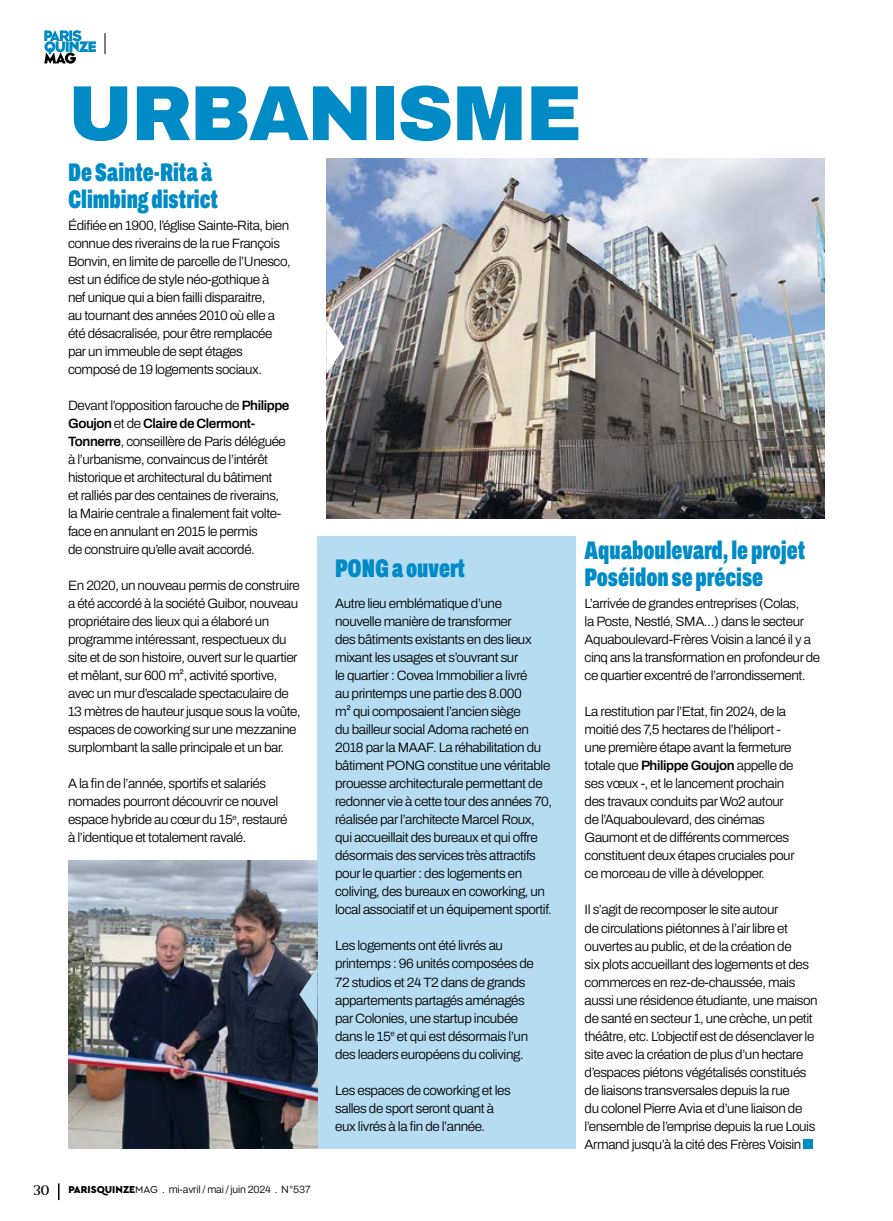
<style>
.page{position:relative;width:893px;height:1221px;background:#fff}
.page>*{position:absolute;margin:0;border:0;box-sizing:border-box;transform-origin:0 0}
.t1{font:900 78px "Archivo";letter-spacing:-.025em;color:#008bc7}
.t2{font:900 extra-condensed 25.5px/27px "Archivo";color:#008bc7}
.t3{font:300 13.5px/18px "Archivo";letter-spacing:-.03em;color:#000}
.t4{font:13.5px "Larken";color:#000}
.t5{font:300 10.5px "Archivo";letter-spacing:-.02em;color:#000}
.s1{font-weight:600}
.s2{font-family:"Cera PRO";font-weight:900}
.s3{font-family:"Cera PRO";font-weight:400}
</style>
<div class="page">
<svg style="left:105px;top:33px;width:1px;height:21px"></svg>
<svg style="left:58px;top:1183px;width:2px;height:16px"></svg>
<div style="left:317px;top:536px;width:259px;height:612px;background:#b6dcf1"></div>
<img style="left:68px;top:860px;width:249px;height:288px">
<img style="left:327px;top:158px;width:498px;height:360px">
<div style="left:803px;top:1138px;width:10px;height:10px;background:#008bc7"></div>
<svg style="left:326px;top:320px;width:18px;height:54px"></svg>
<svg style="left:299px;top:967px;width:18px;height:54px"></svg>
<svg style="left:44px;top:30px;width:52px;height:34px"></svg>
<h1 class="t1" style="left:68px;top:55px;width:515px">URBANISME</h1>
<h2 class="t2" style="left:68px;top:158px;width:152px">De Sainte-Rita à<br>Climbing district</h2>
<p class="t3" style="left:68px;top:216px;width:224px">Édifiée en 1900, l’église Sainte-Rita, bien connue des riverains de la rue François Bonvin, en limite de parcelle de l’Unesco, est un édifice de style néo-gothique à<br>nef unique qui a bien failli disparaitre,<br>au tournant des années 2010 où elle a été désacralisée, pour être remplacée par un immeuble de sept étages composé de 19 logements sociaux.</p>
<p class="t3" style="left:68px;top:396px;width:223px">Devant l’opposition farouche de <span class="s1">Philippe Goujon</span> et de <span class="s1">Claire de Clermont-Tonnerre</span>, conseillère de Paris déléguée à l’urbanisme, convaincus de l’intérêt historique et architectural du bâtiment<br>et ralliés par des centaines de riverains, la Mairie centrale a finalement fait volte&shy;face en annulant en 2015 le permis<br>de construire qu’elle avait accordé.</p>
<p class="t3" style="left:68px;top:576px;width:234px">En 2020, un nouveau permis de construire a été accordé à la société Guibor, nouveau propriétaire des lieux qui a élaboré un programme intéressant, respectueux du site et de son histoire, ouvert sur le quartier et mêlant, sur 600 m², activité sportive, avec un mur d’escalade spectaculaire de 13 mètres de hauteur jusque sous la voûte, espaces de coworking sur une mezzanine surplombant la salle principale et un bar.</p>
<p class="t3" style="left:68px;top:774px;width:221px">A la fin de l’année, sportifs et salariés nomades pourront découvrir ce nouvel espace hybride au cœur du 15<sup>e</sup>, restauré à l’identique et totalement ravalé.</p>
<p class="t4" style="left:34px;top:1181px;width:17px">30</p>
<p class="t5" style="left:68px;top:1181px;width:244px"><span class="s2">PARISQUINZE</span><span class="s3">MAG</span> . mi-avril / mai / juin 2024 . N°537</p>
<h2 class="t2" style="left:335px;top:554px;width:131px">PONG a ouvert</h2>
<p class="t3" style="left:335px;top:594px;width:218px">Autre lieu emblématique d’une<br>nouvelle manière de transformer<br>des bâtiments existants en des lieux mixant les usages et s’ouvrant sur<br>le quartier : Covea Immobilier a livré<br>au printemps une partie des 8.000<br>m² qui composaient l’ancien siège<br>du bailleur social Adoma racheté en 2018 par la MAAF. La réhabilitation du bâtiment PONG constitue une véritable prouesse architecturale permettant de redonner vie à cette tour des années 70, réalisée par l’architecte Marcel Roux, qui accueillait des bureaux et qui offre désormais des services très attractifs pour le quartier : des logements en coliving, des bureaux en coworking, un local associatif et un équipement sportif.</p>
<p class="t3" style="left:335px;top:936px;width:200px">Les logements ont été livrés au printemps : 96 unités composées de 72 studios et 24 T2 dans de grands appartements partagés aménagés par Colonies, une startup incubée dans le 15<sup>e</sup> et qui est désormais l’un des leaders européens du coliving.</p>
<p class="t3" style="left:335px;top:1080px;width:177px">Les espaces de coworking et les salles de sport seront quant à eux livrés à la fin de l’année.</p>
<h2 class="t2" style="left:585px;top:536px;width:222px">Aquaboulevard, le projet<br>Poséidon se précise</h2>
<p class="t3" style="left:585px;top:594px;width:237px">L’arrivée de grandes entreprises (Colas,<br>la Poste, Nestlé, SMA…) dans le secteur Aquaboulevard-Frères Voisin a lancé il y a cinq ans la transformation en profondeur de ce quartier excentré de l’arrondissement.</p>
<p class="t3" style="left:585px;top:702px;width:211px">La restitution par l’Etat, fin 2024, de la moitié des 7,5 hectares de l’héliport - une première étape avant la fermeture totale que <span class="s1">Philippe Goujon</span> appelle de ses vœux -, et le lancement prochain des travaux conduits par Wo2 autour de l’Aquaboulevard, des cinémas Gaumont et de différents commerces constituent deux étapes cruciales pour ce morceau de ville à développer.</p>
<p class="t3" style="left:585px;top:900px;width:235px">Il s’agit de recomposer le site autour<br>de circulations piétonnes à l’air libre et ouvertes au public, et de la création de<br>six plots accueillant des logements et des commerces en rez-de-chaussée, mais aussi une résidence étudiante, une maison de santé en secteur 1, une crèche, un petit théâtre, etc. L’objectif est de désenclaver le site avec la création de plus d’un hectare d’espaces piétons végétalisés constitués de liaisons transversales depuis la rue<br>du colonel Pierre Avia et d’une liaison de l’ensemble de l’emprise depuis la rue Louis Armand jusqu’à la cité des Frères Voisin</p>
</div>
